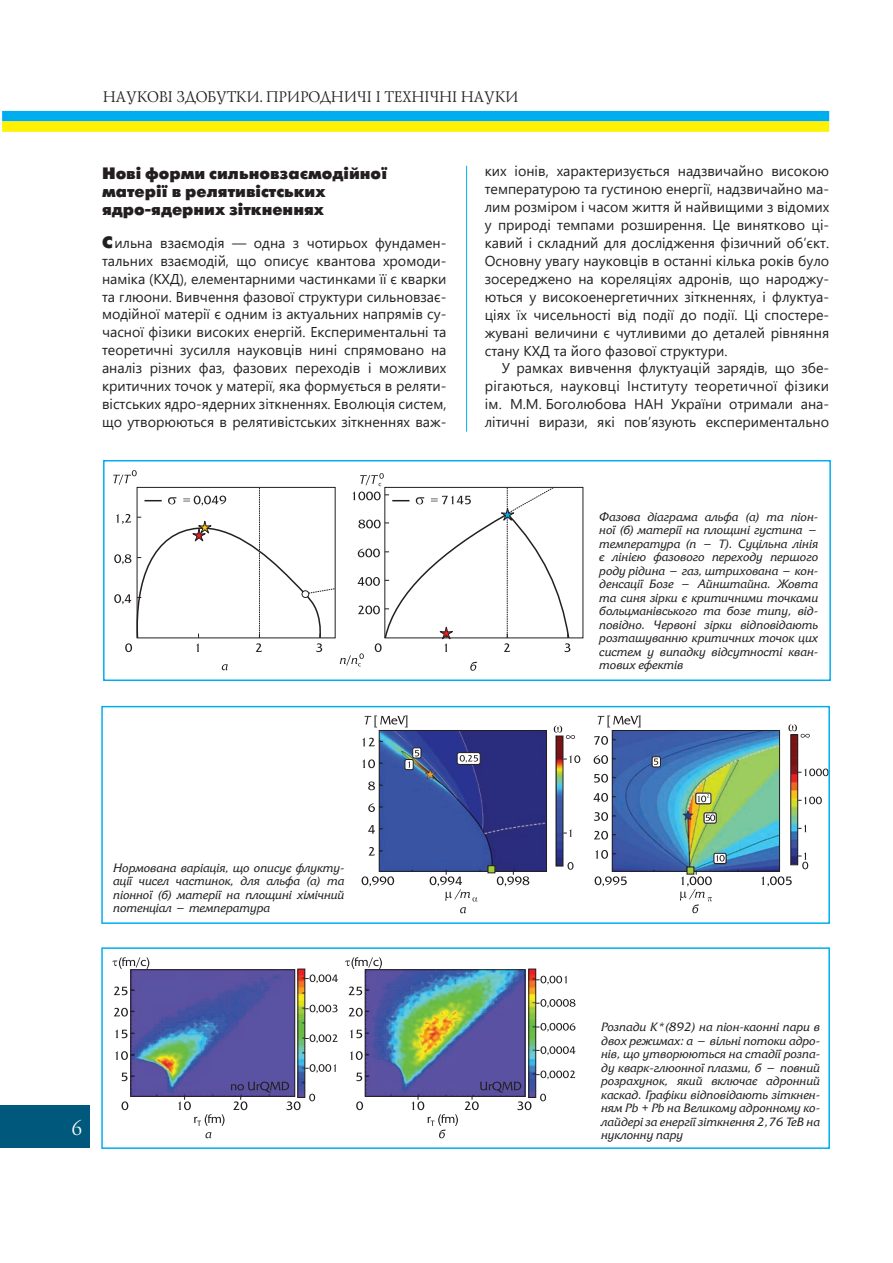
<style>
.page{position:relative;width:893px;height:1263px;background:#fff}
.page>*{position:absolute;margin:0;border:0;box-sizing:border-box;transform-origin:0 0}
.t1{font:21px "Lazurski C";color:#fff}
.t2{font:700 16.5px/17.9px "Futuris XC";color:#231f20}
.t3{font:15.75px "Lazurski C";color:#231f20}
.t4{font:14.25px/18px "Segoe UI";color:#231f20;text-align:justify}
.t5{font:italic 12px/13.5px "Friz Quadrata C";color:#231f20;text-align:justify}
.s1{font-family:"Futuris XC";font-weight:700;font-size:16.5px}
</style>
<div class="page">
<div style="left:0;top:1106px;width:90px;height:42px;background:#00597d"></div>
<div style="left:2px;top:111px;width:827px;height:10px;background:#00aeef"></div>
<div style="left:2px;top:121px;width:827px;height:11px;background:#fff101"></div>
<hr style="left:466px;top:166px;width:1px;height:266px;background:#00aeef">
<svg style="left:113px;top:470px;width:457px;height:201px"></svg>
<div style="left:103px;top:460px;width:728px;height:221px;border:2px solid #00aeef"></div>
<img style="left:792px;top:738px;width:4px;height:125px">
<img style="left:614px;top:732px;width:164px;height:138px">
<img style="left:558px;top:739px;width:3px;height:125px">
<img style="left:381px;top:732px;width:164px;height:138px">
<div style="left:379px;top:730px;width:168px;height:142px;border:1px solid #231f20"></div>
<div style="left:488px;top:865px;width:7px;height:8px;background:#a6ce39;border:1px solid #231f20"></div>
<div style="left:556px;top:736px;width:7px;height:130px;border:1px solid #231f20"></div>
<div style="left:612px;top:730px;width:168px;height:142px;border:1px solid #231f20"></div>
<div style="left:687px;top:867px;width:7px;height:7px;background:#a6ce39"></div>
<div style="left:790px;top:734px;width:8px;height:131px;border:1px solid #231f20"></div>
<svg style="left:652px;top:756px;width:9px;height:11px"></svg>
<svg style="left:714px;top:853px;width:12px;height:11px"></svg>
<svg style="left:704px;top:812px;width:13px;height:11px"></svg>
<svg style="left:695px;top:793px;width:16px;height:11px"></svg>
<div style="left:412px;top:747px;width:9px;height:11px;background:#fff;border:1px solid #231f20;border-radius:2px"></div>
<svg style="left:405px;top:759px;width:9px;height:11px"></svg>
<svg style="left:362px;top:737px;width:21px;height:9px"></svg>
<svg style="left:362px;top:759px;width:21px;height:9px"></svg>
<svg style="left:368px;top:781px;width:15px;height:9px"></svg>
<svg style="left:368px;top:803px;width:15px;height:9px"></svg>
<svg style="left:368px;top:825px;width:15px;height:8px"></svg>
<svg style="left:369px;top:847px;width:14px;height:8px"></svg>
<svg style="left:364px;top:715px;width:44px;height:12px"></svg>
<svg style="left:362px;top:876px;width:32px;height:10px"></svg>
<svg style="left:497px;top:871px;width:32px;height:15px"></svg>
<svg style="left:563px;top:829px;width:9px;height:8px"></svg>
<svg style="left:563px;top:755px;width:17px;height:8px"></svg>
<svg style="left:567px;top:862px;width:6px;height:8px"></svg>
<svg style="left:554px;top:726px;width:21px;height:13px"></svg>
<svg style="left:594px;top:736px;width:22px;height:9px"></svg>
<svg style="left:594px;top:755px;width:22px;height:9px"></svg>
<svg style="left:594px;top:774px;width:22px;height:9px"></svg>
<svg style="left:594px;top:812px;width:22px;height:9px"></svg>
<svg style="left:594px;top:831px;width:22px;height:9px"></svg>
<svg style="left:595px;top:850px;width:21px;height:9px"></svg>
<svg style="left:597px;top:715px;width:44px;height:12px"></svg>
<svg style="left:595px;top:876px;width:32px;height:10px"></svg>
<svg style="left:761px;top:876px;width:31px;height:10px"></svg>
<svg style="left:798px;top:824px;width:8px;height:8px"></svg>
<svg style="left:788px;top:724px;width:22px;height:14px"></svg>
<svg style="left:593px;top:793px;width:23px;height:9px"></svg>
<svg style="left:798px;top:852px;width:10px;height:17px"></svg>
<svg style="left:798px;top:796px;width:24px;height:8px"></svg>
<svg style="left:798px;top:768px;width:29px;height:8px"></svg>
<svg style="left:654px;top:758px;width:4px;height:7px"></svg>
<svg style="left:716px;top:855px;width:9px;height:6px"></svg>
<svg style="left:705px;top:814px;width:10px;height:7px"></svg>
<svg style="left:697px;top:794px;width:12px;height:8px"></svg>
<svg style="left:408px;top:750px;width:11px;height:17px"></svg>
<svg style="left:456px;top:752px;width:25px;height:13px"></svg>
<svg style="left:430px;top:871px;width:49px;height:30px"></svg>
<svg style="left:460px;top:907px;width:6px;height:6px"></svg>
<svg style="left:677px;top:871px;width:37px;height:42px"></svg>
<div style="left:101px;top:706px;width:729px;height:218px;border:2px solid #00aeef"></div>
<img style="left:530px;top:971px;width:4px;height:99px">
<img style="left:367px;top:971px;width:156px;height:124px">
<img style="left:299px;top:971px;width:4px;height:125px">
<img style="left:132px;top:971px;width:161px;height:124px">
<div style="left:130px;top:969px;width:165px;height:128px;border:1px solid #231f20"></div>
<div style="left:297px;top:969px;width:8px;height:129px;border:1px solid #231f20"></div>
<svg style="left:114px;top:986px;width:20px;height:9px"></svg>
<svg style="left:114px;top:1008px;width:20px;height:8px"></svg>
<svg style="left:115px;top:1029px;width:19px;height:9px"></svg>
<svg style="left:115px;top:1051px;width:19px;height:9px"></svg>
<svg style="left:121px;top:1072px;width:13px;height:9px"></svg>
<svg style="left:112px;top:957px;width:37px;height:12px"></svg>
<svg style="left:121px;top:1101px;width:7px;height:9px"></svg>
<svg style="left:305px;top:1064px;width:31px;height:9px"></svg>
<svg style="left:309px;top:1094px;width:6px;height:7px"></svg>
<svg style="left:178px;top:1096px;width:46px;height:30px"></svg>
<svg style="left:205px;top:1132px;width:6px;height:6px"></svg>
<svg style="left:231px;top:1081px;width:70px;height:29px"></svg>
<svg style="left:305px;top:1034px;width:33px;height:9px"></svg>
<svg style="left:305px;top:1005px;width:32px;height:8px"></svg>
<svg style="left:305px;top:974px;width:33px;height:9px"></svg>
<div style="left:365px;top:969px;width:160px;height:128px;border:1px solid #231f20"></div>
<div style="left:528px;top:969px;width:8px;height:129px;border:1px solid #231f20"></div>
<svg style="left:348px;top:986px;width:21px;height:9px"></svg>
<svg style="left:349px;top:1008px;width:20px;height:8px"></svg>
<svg style="left:350px;top:1029px;width:19px;height:9px"></svg>
<svg style="left:350px;top:1051px;width:19px;height:9px"></svg>
<svg style="left:356px;top:1072px;width:13px;height:9px"></svg>
<svg style="left:345px;top:957px;width:37px;height:12px"></svg>
<svg style="left:356px;top:1101px;width:7px;height:9px"></svg>
<svg style="left:411px;top:1096px;width:47px;height:42px"></svg>
<svg style="left:465px;top:1070px;width:110px;height:40px"></svg>
<svg style="left:536px;top:1046px;width:40px;height:9px"></svg>
<svg style="left:536px;top:1023px;width:39px;height:8px"></svg>
<svg style="left:536px;top:999px;width:39px;height:9px"></svg>
<svg style="left:536px;top:975px;width:31px;height:9px"></svg>
<div style="left:101px;top:947px;width:729px;height:202px;border:2px solid #00aeef"></div>
<p class="t3" style="left:102px;top:89px;width:417px">НАУКОВІ ЗДОБУТКИ. ПРИРОДНИЧІ І ТЕХНІЧНІ НАУКИ</p>
<p class="t2" style="left:102px;top:165px;width:287px">Нові форми сильновзаємодійної матерії в релятивістських ядро-ядерних зіткненнях</p>
<p class="t4" style="left:102px;top:233px;width:346px"><span class="s1">С</span>ильна взаємодія — одна з чотирьох фундамен&shy;тальних взаємодій, що описує квантова хромоди&shy;наміка (КХД), елементарними частинками її є кварки та глюони. Вивчення фазової структури сильновзає&shy;модійної матерії є одним із актуальних напрямів су&shy;часної фізики високих енергій. Експериментальні та теоретичні зусилля науковців нині спрямовано на аналіз різних фаз, фазових переходів і можливих критичних точок у матерії, яка формується в реляти&shy;вістських ядро-ядерних зіткненнях. Еволюція систем, що утворюються в релятивістських зіткненнях важ-</p>
<p class="t4" style="left:485px;top:161px;width:346px">ких іонів, характеризується надзвичайно високою температурою та густиною енергії, надзвичайно ма&shy;лим розміром і часом життя й найвищими з відомих у природі темпами розширення. Це винятково ці&shy;кавий і складний для дослідження фізичний об’єкт.<br>Основну увагу науковців в останні кілька років було зосереджено на кореляціях адронів, що народжу&shy;ються у високоенергетичних зіткненнях, і флуктуа&shy;ціях їх чисельності від події до події. Ці спостере&shy;жувані величини є чутливими до деталей рівняння стану КХД та його фазової структури.</p>
<p class="t4" style="left:485px;top:359px;width:346px;text-indent:17px">У рамках вивчення флуктуацій зарядів, що збе&shy;рігаються, науковці Інституту теоретичної фізики ім. М.М. Боголюбова НАН України отримали ана&shy;літичні вирази, які пов’язують експериментально</p>
<p class="t5" style="left:599px;top:511px;width:220px">Фазова діаграма альфа (а) та піон&shy;ної (б) матерії на площині густина — температура (n — T). Суцільна лінія є лінією фазового переходу першого роду рідина — газ, штрихована — кон&shy;денсації Бозе — Айнштайна. Жовта та синя зірки є критичними точками больцманівського та бозе типу, від&shy;повідно. Червоні зірки відповідають розташуванню критичних точок цих систем у випадку відсутності кван&shy;тових ефектів</p>
<p class="t5" style="left:113px;top:862px;width:233px">Нормована варіація, що описує флукту&shy;ації чисел частинок, для альфа (а) та піонної (б) матерії на площині хімічний потенціал — температура</p>
<h1 class="t1" style="left:70px;top:1119px;width:13px">6</h1>
<p class="t5" style="left:601px;top:1021px;width:220px">Розпади K*(892) на піон-каонні пари в двох режимах: a — вільні потоки адро&shy;нів, що утворюються на стадії розпа&shy;ду кварк-глюонної плазми, б — повний розрахунок, який включає адронний каскад. Графіки відповідають зіткнен&shy;ням Pb + Pb на Великому адронному ко&shy;лайдері за енергії зіткнення 2,76 ТеВ на нуклонну пару</p>
</div>
